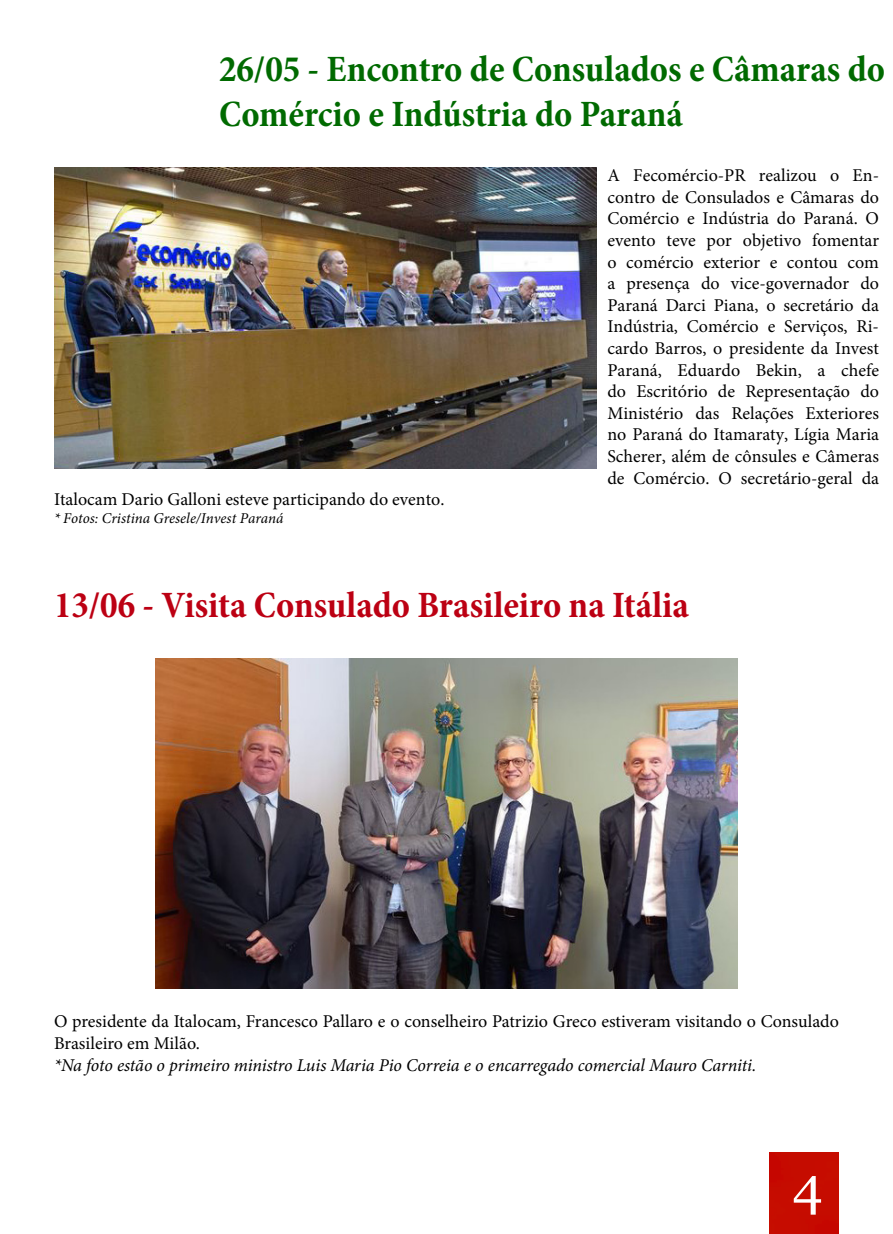
<style>
.page{position:relative;width:893px;height:1234px;background:#fff}
.page>*{position:absolute;margin:0;border:0;box-sizing:border-box;transform-origin:0 0}
.t1{font:54px "Vani";color:#fff}
.t2{font:700 condensed 37.5px/45px "Minion Pro";color:#006a00}
.t3{font:700 condensed 37.5px "Minion Pro";color:#bc0013}
.t4{font:18px/21.6px "Minion Pro";color:#000;text-align:justify}
.t5{font:italic 18px "Minion Pro";letter-spacing:-.01em;color:#000}
.t6{font:italic 15px "Minion Pro";color:#000}
</style>
<div class="page">
<div style="left:769px;top:1152px;width:69px;height:81px;background:#c60c00"></div>
<img style="left:54px;top:168px;width:542px;height:300px">
<img style="left:155px;top:658px;width:583px;height:330px">
<p class="t2" style="left:219px;top:47px;width:668px">26/05 - Encontro de Consulados e Câmaras do<br>Comércio e Indústria do Paraná</p>
<p class="t4" style="left:54px;top:488px;width:392px">Italocam Dario Galloni esteve participando do evento.</p>
<p class="t6" style="left:54px;top:508px;width:231px">* Fotos: Cristina Gresele/Invest Paraná</p>
<p class="t4" style="left:607px;top:164px;width:273px">A Fecomércio-PR realizou o En&shy;contro de Consulados e Câmaras do Comércio e Indústria do Paraná. O evento teve por objetivo fomentar o comércio exterior e contou com a presença do vice-governador do Paraná Darci Piana, o secretário da Indústria, Comércio e Serviços, Ri&shy;cardo Barros, o presidente da Invest Paraná, Eduardo Bekin, a chefe do Escritório de Representação do Ministério das Relações Exteriores no Paraná do Itamaraty, Lígia Maria Scherer, além de cônsules e Câmeras de Comércio. O secretário-geral da</p>
<p class="t3" style="left:54px;top:579px;width:636px">13/06 - Visita Consulado Brasileiro na Itália</p>
<p class="t4" style="left:54px;top:1010px;width:786px">O presidente da Italocam, Francesco Pallaro e o conselheiro Patrizio Greco estiveram visitando o Consulado<br>Brasileiro em Milão.</p>
<p class="t5" style="left:54px;top:1052px;width:704px">*Na foto estão o primeiro ministro Luis Maria Pio Correia e o encarregado comercial Mauro Carniti.</p>
<p class="t1" style="left:792px;top:1154px;width:32px">4</p>
</div>
